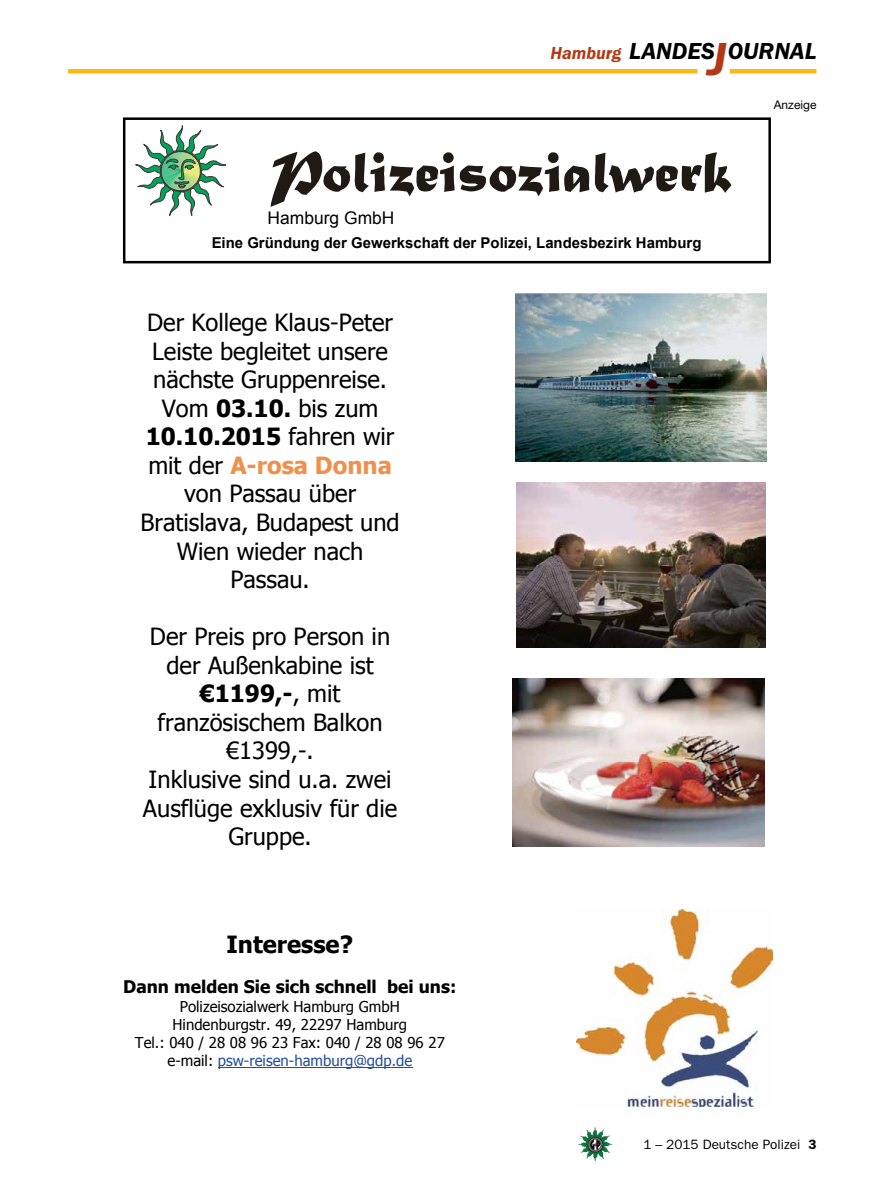
<style>
.page{position:relative;width:893px;height:1191px;background:#fff}
.page>*{position:absolute;margin:0;border:0;box-sizing:border-box;transform-origin:0 0}
.t1{font:italic 600 24px "Franklin Gothic Itc T";color:#000}
.t2{font:23.7px/28.5px "Tahoma";color:#000;text-align:center}
.t3{font:700 23.7px "Tahoma";color:#000}
.t4{font:italic 600 18px "Franklin Gothic Itc T";color:#b33916}
.t5{font:700 17.4px "Tahoma";color:#000}
.t6{font:17.4px "Arial";color:#000}
.t7{font:15px/18px "Tahoma";color:#000;text-align:center}
.t8{font:700 15px "Arial";color:#000}
.t9{font:13.5px "Franklin Gothic";color:#000}
.t10{font:12px "Helvetica Neue";color:#000}
.s1{font-size:48px;color:#b33916}
.s2{font-weight:700}
.s3{font-weight:700;color:#ef904c}
.s4{color:#214da0}
.s5{font-weight:600}
</style>
<div class="page">
<img style="left:578px;top:1127px;width:17px;height:25px">
<hr style="left:730px;top:69px;width:86px;height:4px;background:#fdb913">
<hr style="left:68px;top:69px;width:629px;height:4px;background:#fdb913">
<div style="left:123px;top:117px;width:648px;height:146px;border:2px solid #000"></div>
<svg style="left:135px;top:125px;width:92px;height:91px"></svg>
<svg style="left:271px;top:151px;width:318px;height:56px"></svg>
<svg style="left:595px;top:152px;width:136px;height:41px"></svg>
<hr style="left:218px;top:1067px;width:194px;height:1px;background:#214da0">
<img style="left:577px;top:910px;width:195px;height:196px">
<img style="left:515px;top:294px;width:252px;height:167px">
<img style="left:516px;top:482px;width:250px;height:165px">
<img style="left:512px;top:678px;width:253px;height:168px">
<p class="t6" style="left:268px;top:206px;width:128px">Hamburg GmbH</p>
<p class="t4" style="left:550px;top:42px;width:72px">Hamburg</p>
<p class="t1" style="left:629px;top:37px;width:189px">LANDES<span class="s1">J</span>OURNAL</p>
<p class="t10" style="left:774px;top:98px;width:44px">Anzeige</p>
<p class="t8" style="left:212px;top:232px;width:491px">Eine Gründung der Gewerkschaft der Polizei, Landesbezirk Hamburg</p>
<p class="t2" style="left:141px;top:309px;width:260px">Der Kollege Klaus-Peter<br>Leiste begleitet unsere nächste Gruppenreise.<br>Vom <span class="s2">03.10.</span> bis zum<br><span class="s2">10.10.2015</span> fahren wir mit der <span class="s3">A-rosa Donna </span>von Passau über<br>Bratislava, Budapest und<br>Wien wieder nach<br>Passau.</p>
<p class="t2" style="left:143px;top:623px;width:256px">Der Preis pro Person in der Außenkabine ist <span class="s2">€1199,-</span>, mit französischem Balkon €1399,-.<br>Inklusive sind u.a. zwei<br>Ausflüge exklusiv für die<br>Gruppe.</p>
<p class="t3" style="left:227px;top:927px;width:128px">Interesse?</p>
<p class="t5" style="left:123px;top:974px;width:335px">Dann melden Sie sich schnell bei uns:</p>
<p class="t7" style="left:135px;top:998px;width:311px">Polizeisozialwerk Hamburg GmbH Hindenburgstr. 49, 22297 Hamburg<br>Tel.: 040 / 28 08 96 23 Fax: 040 / 28 08 96 27 e-mail: <span class="s4">psw-reisen-hamburg@gdp.de</span></p>
<p class="t9" style="left:643px;top:1136px;width:175px">1 – 2015 Deutsche Polizei <span class="s5">3</span></p>
</div>
